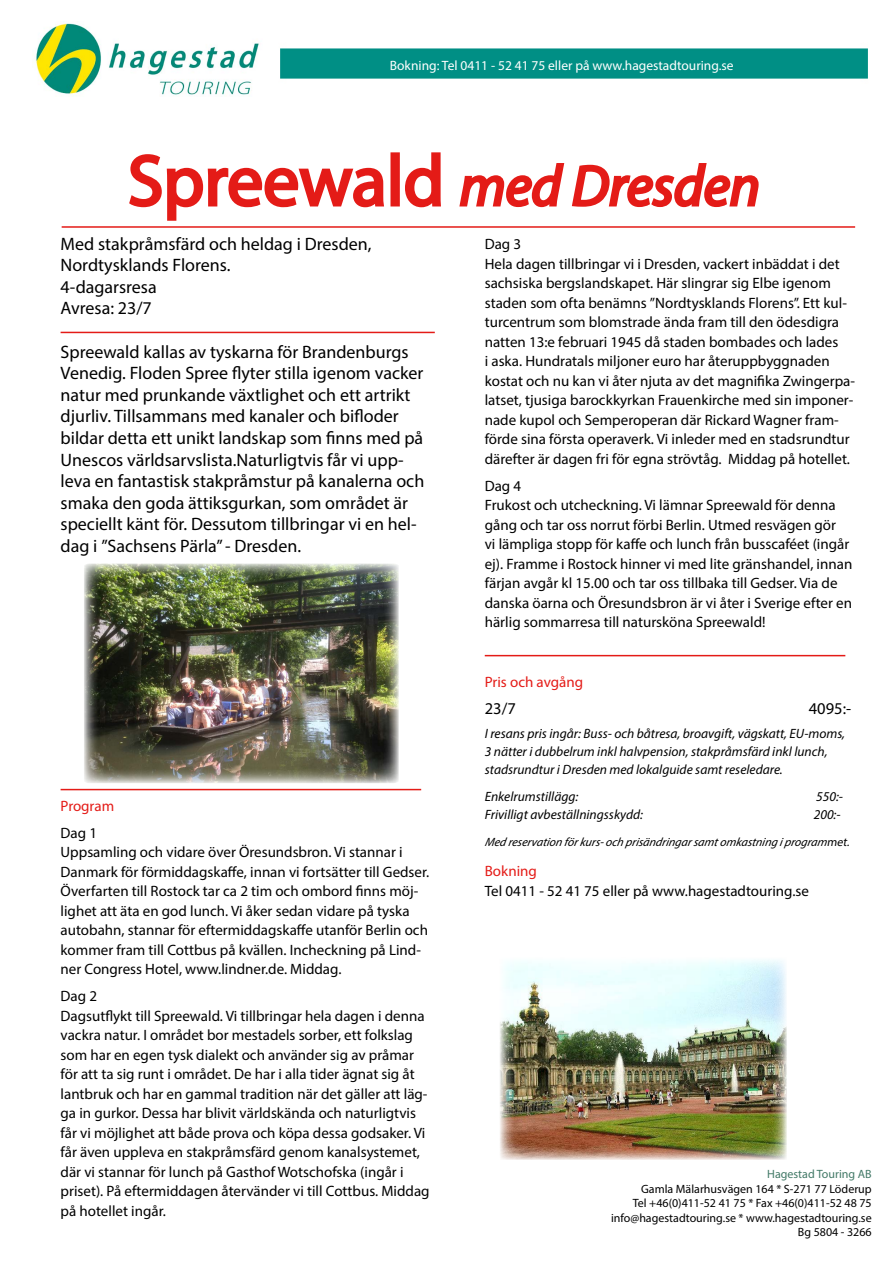
<style>
.page{position:relative;width:893px;height:1263px;background:#fff}
.page>*{position:absolute;margin:0;border:0;box-sizing:border-box;transform-origin:0 0}
.t1{font:italic 57px "Myriad Pro";color:#e41b17}
.t2{font:18px/21.6px "Myriad Pro";color:#000}
.t3{font:16.5px "Myriad Pro";color:#000}
.t4{font:15px/19.5px "Myriad Pro";color:#000}
.t5{font:15px "Myriad Pro";color:#e41b17}
.t6{font:italic 13.5px/18px "Myriad Pro";color:#000}
.t7{font:13.5px "Myriad Pro";color:#fff}
.t8{font:12px/14.4px "Myriad Pro";color:#000;text-align:right}
.t9{font:italic 12px "Myriad Pro";color:#000}
.t10{font:12px "Myriad Pro";color:#427967}
.s1{font-style:normal;font-size:72px}
.s2{font-style:inherit}
</style>
<div class="page">
<img style="left:35px;top:23px;width:225px;height:73px">
<img style="left:280px;top:48px;width:588px;height:31px">
<svg style="left:129px;top:154px;width:255px;height:67px"></svg>
<div style="left:390px;top:152px;width:10px;height:54px;border:3px solid #e41b17"></div>
<svg style="left:405px;top:152px;width:36px;height:56px"></svg>
<svg style="left:459px;top:163px;width:300px;height:45px"></svg>
<hr style="left:62px;top:226px;width:793px;height:2px;background:#e41b17">
<hr style="left:485px;top:655px;width:360px;height:1px;background:#e41b17">
<hr style="left:61px;top:332px;width:374px;height:1px;background:#e41b17">
<img style="left:500px;top:960px;width:287px;height:199px">
<hr style="left:61px;top:789px;width:360px;height:1px;background:#e41b17">
<img style="left:84px;top:563px;width:315px;height:220px">
<p class="t7" style="left:390px;top:57px;width:345px">Bokning: Tel 0411 - 52 41 75 eller på www.hagestadtouring.se</p>
<h1 class="t1" style="left:128px;top:151px;width:634px"><span class="s1">Spreewald</span> med Dresden</h1>
<p class="t2" style="left:61px;top:232px;width:313px">Med stakpråmsfärd och heldag i Dresden,<br>Nordtysklands Florens.<br>4-dagarsresa<br>Avresa: 23/7</p>
<p class="t2" style="left:61px;top:340px;width:365px">Spreewald kallas av tyskarna för Brandenburgs Venedig. Floden Spree flyter stilla igenom vacker natur med prunkande växtlighet och ett artrikt djurliv. Tillsammans med kanaler och bifloder bildar detta ett unikt landskap som finns med på Unescos världsarvslista.Naturligtvis får vi upp&shy;leva en fantastisk stakpråmstur på kanalerna och smaka den goda ättiksgurkan, som området är speciellt känt för. Dessutom tillbringar vi en hel&shy;dag i ”Sachsens Pärla” - Dresden.</p>
<p class="t4" style="left:485px;top:234px;width:372px">Dag 3<br>Hela dagen tillbringar vi i Dresden, vackert inbäddat i det sachsiska bergslandskapet. Här slingrar sig Elbe igenom staden som ofta benämns ”Nordtysklands Florens”. Ett kul&shy;turcentrum som blomstrade ända fram till den ödesdigra natten 13:e februari 1945 då staden bombades och lades<br>i aska. Hundratals miljoner euro har återuppbyggnaden kostat och nu kan vi åter njuta av det magnifika Zwingerpa&shy;latset, tjusiga barockkyrkan Frauenkirche med sin imponer&shy;nade kupol och Semperoperan där Rickard Wagner fram&shy;förde sina första operaverk. Vi inleder med en stadsrundtur därefter är dagen fri för egna strövtåg. Middag på hotellet.</p>
<p class="t4" style="left:485px;top:476px;width:369px">Dag 4<br>Frukost och utcheckning. Vi lämnar Spreewald för denna gång och tar oss norrut förbi Berlin. Utmed resvägen gör<br>vi lämpliga stopp för kaffe och lunch från busscaféet (ingår ej). Framme i Rostock hinner vi med lite gränshandel, innan färjan avgår kl 15.00 och tar oss tillbaka till Gedser. Via de danska öarna och Öresundsbron är vi åter i Sverige efter en härlig sommarresa till natursköna Spreewald!</p>
<p class="t5" style="left:61px;top:796px;width:55px">Program</p>
<p class="t4" style="left:61px;top:822px;width:370px">Dag 1<br>Uppsamling och vidare över Öresundsbron. Vi stannar i Danmark för förmiddagskaffe, innan vi fortsätter till Gedser.<br>Överfarten till Rostock tar ca 2 tim och ombord finns möj&shy;lighet att äta en god lunch. Vi åker sedan vidare på tyska autobahn, stannar för eftermiddagskaffe utanför Berlin och kommer fram till Cottbus på kvällen. Incheckning på Lind&shy;ner Congress Hotel, www.lindner.de. Middag.</p>
<p class="t4" style="left:61px;top:986px;width:371px">Dag 2<br>Dagsutflykt till Spreewald. Vi tillbringar hela dagen i denna vackra natur. I området bor mestadels sorber, ett folkslag som har en egen tysk dialekt och använder sig av pråmar för att ta sig runt i området. De har i alla tider ägnat sig åt lantbruk och har en gammal tradition när det gäller att läg&shy;ga in gurkor. Dessa har blivit världskända och naturligtvis får vi möjlighet att både prova och köpa dessa godsaker. Vi får även uppleva en stakpråmsfärd genom kanalsystemet, där vi stannar för lunch på Gasthof Wotschofska (ingår i priset). På eftermiddagen återvänder vi till Cottbus. Middag på hotellet ingår.</p>
<p class="t5" style="left:485px;top:673px;width:100px">Pris och avgång</p>
<p class="t3" style="left:485px;top:699px;width:33px">23/7</p>
<p class="t3" style="left:809px;top:699px;width:44px">4095:-</p>
<p class="t6" style="left:485px;top:725px;width:362px">I resans pris ingår: Buss- och båtresa, broavgift, vägskatt, EU-moms,<br>3 nätter i dubbelrum inkl halvpension, stakpråmsfärd inkl lunch, stadsrundtur i Dresden med lokalguide samt reseledare.</p>
<p class="t6" style="left:485px;top:788px;width:95px">Enkelrumstillägg:</p>
<p class="t6" style="left:816px;top:788px;width:28px">550:-</p>
<p class="t6" style="left:485px;top:806px;width:160px">Frivilligt avbeställningsskydd:</p>
<p class="t6" style="left:814px;top:806px;width:28px">200:-</p>
<p class="t9" style="left:485px;top:835px;width:368px">Med reservation förkurs-och prisändringarsamtomkastning iprogram<span class="s2">met.</span></p>
<p class="t5" style="left:485px;top:862px;width:54px">Bokning</p>
<p class="t4" style="left:485px;top:881px;width:326px">Tel 0411 - 52 41 75 eller på www.hagestadtouring.se</p>
<p class="t10" style="left:767px;top:1167px;width:106px">Hagestad Touring AB</p>
<p class="t8" style="left:611px;top:1181px;width:262px">Gamla Mälarhusvägen 164 * S-271 77 Löderup<br>Tel +46(0)411-52 41 75 * Fax +46(0)411-52 48 75 info@hagestadtouring.se * www.hagestadtouring.se Bg 5804 - 3266</p>
</div>
